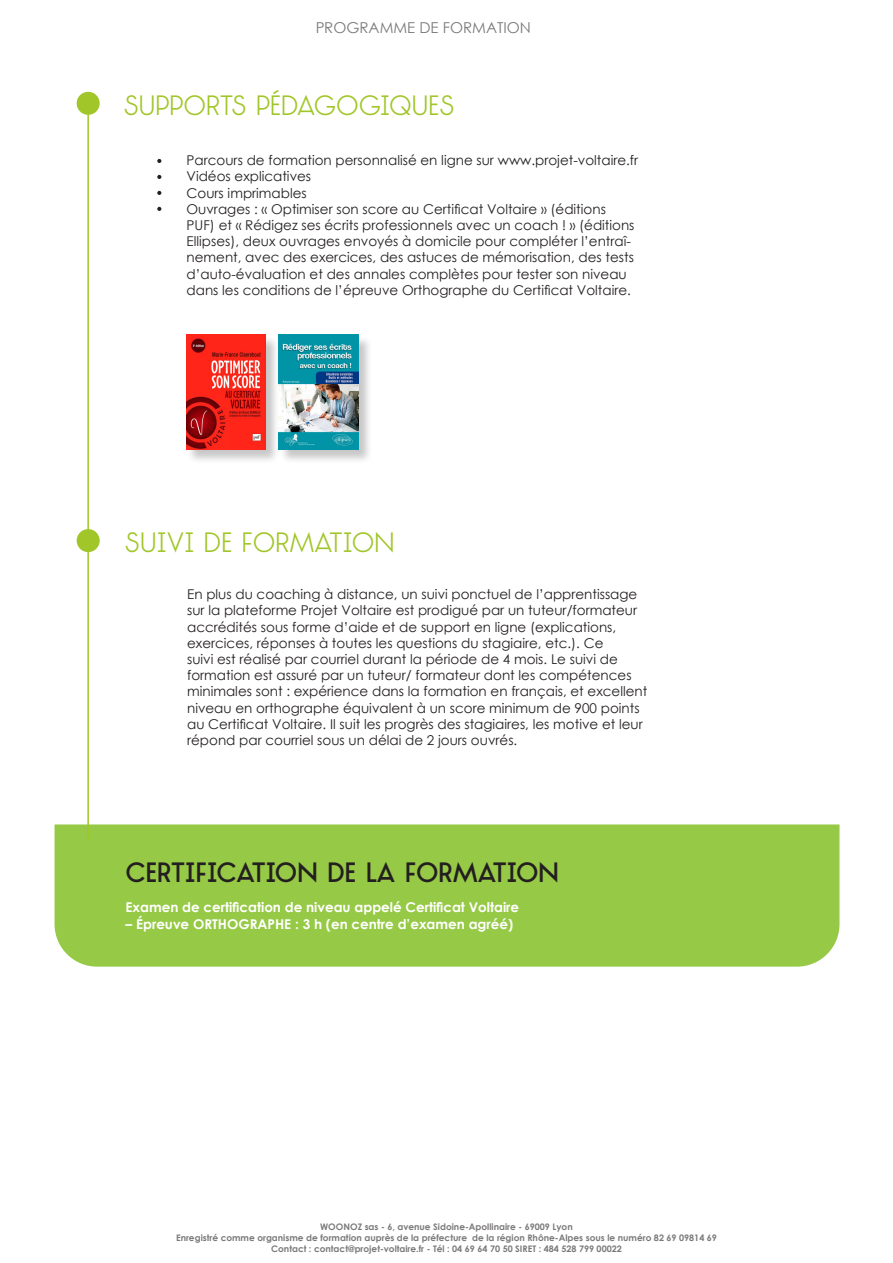
<style>
.page{position:relative;width:893px;height:1263px;background:#fff}
.page>*{position:absolute;margin:0;border:0;box-sizing:border-box;transform-origin:0 0}
.t1{font:300 26.4px "TJ Evolette A";color:#a1c629}
.t2{font:700 26.4px "TJ Evolette A";color:#231f20}
.t3{font:15px "Century Gothic";color:#231f20}
.t4{font:13.5px/16.2px "Century Gothic";color:#231f20}
.t5{font:700 13.5px "Century Gothic";color:#fff}
.t6{font:700 9px/10.8px "Century Gothic";color:#231f20;text-align:center}
</style>
<div class="page">
<svg style="left:157px;top:159px;width:4px;height:4px"></svg>
<svg style="left:157px;top:191px;width:4px;height:4px"></svg>
<svg style="left:157px;top:175px;width:4px;height:4px"></svg>
<svg style="left:157px;top:207px;width:4px;height:4px"></svg>
<div style="left:186px;top:335px;width:94px;height:129px;background:#231f20;opacity:.25"></div>
<img style="left:186px;top:335px;width:79px;height:115px">
<div style="left:279px;top:335px;width:94px;height:129px;background:#231f20;opacity:.25"></div>
<img style="left:279px;top:335px;width:79px;height:115px">
<div style="left:55px;top:824px;width:784px;height:143px;background:#96c945"></div>
<hr style="left:87px;top:103px;width:2px;height:738px;background:#a1c629">
<div style="left:77px;top:92px;width:23px;height:23px;background:#a1c629;border-radius:50%"></div>
<div style="left:77px;top:529px;width:23px;height:23px;background:#a1c629;border-radius:50%"></div>
<p class="t3" style="left:315px;top:17px;width:217px">PROGRAMME DE FORMATION</p>
<p class="t1" style="left:124px;top:89px;width:96px">SUPPORTS</p>
<p class="t1" style="left:256px;top:89px;width:185px">PÉDAGOGIQUES</p>
<p class="t4" style="left:187px;top:152px;width:453px">Parcours de formation personnalisé en ligne sur www.projet-voltaire.fr</p>
<p class="t4" style="left:187px;top:168px;width:126px">Vidéos explicatives</p>
<p class="t4" style="left:187px;top:184px;width:122px">Cours imprimables</p>
<p class="t4" style="left:187px;top:201px;width:449px">Ouvrages : « Optimiser son score au Certificat Voltaire » (éditions PUF) et « Rédigez ses écrits professionnels avec un coach ! » (éditions Ellipses), deux ouvrages envoyés à domicile pour compléter l’entraî&shy;nement, avec des exercices, des astuces de mémorisation, des tests d’auto-évaluation et des annales complètes pour tester son niveau dans les conditions de l’épreuve Orthographe du Certificat Voltaire.</p>
<p class="t1" style="left:125px;top:526px;width:271px">SUIVI DE FORMATION</p>
<p class="t4" style="left:187px;top:586px;width:462px">En plus du coaching à distance, un suivi ponctuel de l’apprentissage sur la plateforme Projet Voltaire est prodigué par un tuteur/formateur accrédités sous forme d’aide et de support en ligne (explications, exercices, réponses à toutes les questions du stagiaire, etc.). Ce<br>suivi est réalisé par courriel durant la période de 4 mois. Le suivi de formation est assuré par un tuteur/ formateur dont les compétences minimales sont : expérience dans la formation en français, et excellent niveau en orthographe équivalent à un score minimum de 900 points au Certificat Voltaire. Il suit les progrès des stagiaires, les motive et leur répond par courriel sous un délai de 2 jours ouvrés.</p>
<p class="t2" style="left:126px;top:857px;width:435px">CERTIFICATION DE LA FORMATION</p>
<p class="t5" style="left:126px;top:897px;width:395px">Examen de certification de niveau appelé Certificat Voltaire</p>
<p class="t5" style="left:126px;top:913px;width:389px">– Épreuve ORTHOGRAPHE : 3 h (en centre d’examen agréé)</p>
<p class="t6" style="left:176px;top:1221px;width:542px">WOONOZ sas - 6, avenue Sidoine-Apollinaire - 69009 Lyon<br>Enregistré comme organisme de formation auprès de la préfecture de la région Rhône-Alpes sous le numéro 82 69 09814 69<br>Contact : contact@projet-voltaire.fr - Tél : 04 69 64 70 50 SIRET : 484 528 799 00022</p>
</div>
